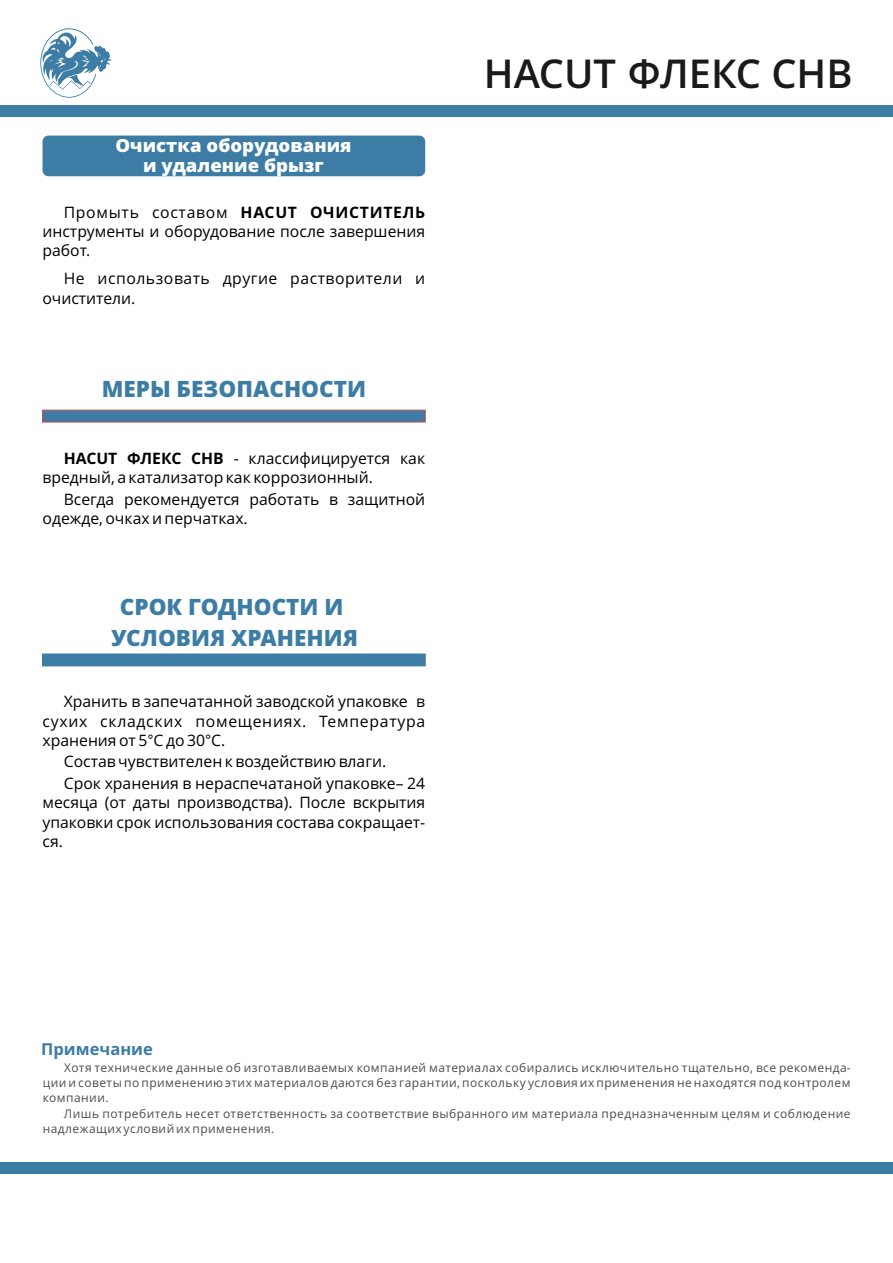
<style>
.page{position:relative;width:893px;height:1263px;background:#fff}
.page>*{position:absolute;margin:0;border:0;box-sizing:border-box;transform-origin:0 0}
.t1{font:600 39.75px "Open Sans";color:#1a1a18}
.t2{font:800 22.5px/30.6px "Open Sans";color:#3c7ca5;text-align:center}
.t3{font:800 18px/19.6px "Open Sans";color:#fff;text-align:center}
.t4{font:700 16.5px "Open Sans";color:#3c7ca5}
.t5{font:15.75px/19.4px "Open Sans";color:#000;text-align:justify}
.t6{font:15.75px/19.4px "Open Sans";letter-spacing:.035em;color:#000}
.t7{font:12px/14.7px "Open Sans";letter-spacing:.04em;color:#4d4d4d;text-align:justify}
.s1{font-weight:700}
.s2{font-family:"Arial"}
</style>
<div class="page">
<div style="left:42px;top:654px;width:384px;height:12px;background:#3c7ca5"></div>
<div style="left:42px;top:410px;width:384px;height:12px;background:#3c7ca5;border:1px solid #c34a46"></div>
<div style="left:43px;top:136px;width:382px;height:40px;background:#3c7ca5;border-radius:6px"></div>
<svg style="left:40px;top:28px;width:72px;height:70px"></svg>
<div style="left:0;top:105px;width:893px;height:12px;background:#3c7ca5"></div>
<div style="left:0;top:1162px;width:893px;height:12px;background:#3c7ca5"></div>
<p class="t3" style="left:115px;top:138px;width:238px">Очистка оборудования и удаление брызг</p>
<p class="t5" style="left:43px;top:204px;width:384px;text-indent:21px">Промыть составом <span class="s1">HACUT OЧИСТИТЕЛЬ </span>инструменты и оборудование после завершения работ.</p>
<p class="t6" style="left:43px;top:270px;width:384px;text-indent:21px">Не использовать другие растворители и очистители.</p>
<h2 class="t2" style="left:102px;top:376px;width:266px">МЕРЫ БЕЗОПАСНОСТИ</h2>
<p class="t5" style="left:43px;top:450px;width:384px;text-indent:21px"><span class="s1">HACUT ФЛЕКС СНВ</span> - классифицируется как вредный, а катализатор как коррозионный.</p>
<p class="t5" style="left:43px;top:491px;width:384px;text-indent:21px">Всегда рекомендуется работать в защитной одежде, очках и перчатках.</p>
<h2 class="t2" style="left:111px;top:594px;width:248px">СРОК ГОДНОСТИ И<br>УСЛОВИЯ ХРАНЕНИЯ</h2>
<p class="t5" style="left:43px;top:693px;width:384px;text-indent:21px">Хранить в запечатанной заводской упаковке в сухих складских помещениях. Температура хранения от 5<span class="s2">°</span>С до 30<span class="s2">°</span>С.</p>
<p class="t5" style="left:64px;top:752px;width:363px;line-height:21.5px">Состав чувствителен к воздействию влаги.<br>Срок хранения в нераспечатаной упаковке– 24</p>
<p class="t5" style="left:43px;top:794px;width:384px">месяца (от даты производства). После вскрытия упаковки срок использования состава сокращает&shy;ся.</p>
<h1 class="t1" style="left:484px;top:58px;width:370px">HACUT ФЛЕКС СНВ</h1>
<p class="t4" style="left:41px;top:1043px;width:113px">Примечание</p>
<p class="t7" style="left:43px;top:1062px;width:809px;text-indent:21px">Хотя технические данные об изготавливаемых компанией материалах собирались исключительно тщательно, все рекоменда&shy;ции и советы по применению этих материалов даются без гарантии, поскольку условия их применения не находятся под контролем компании.</p>
<p class="t7" style="left:43px;top:1107px;width:809px;text-indent:21px">Лишь потребитель несет ответственность за соответствие выбранного им материала предназначенным целям и соблюдение надлежащих условий их применения.</p>
</div>
